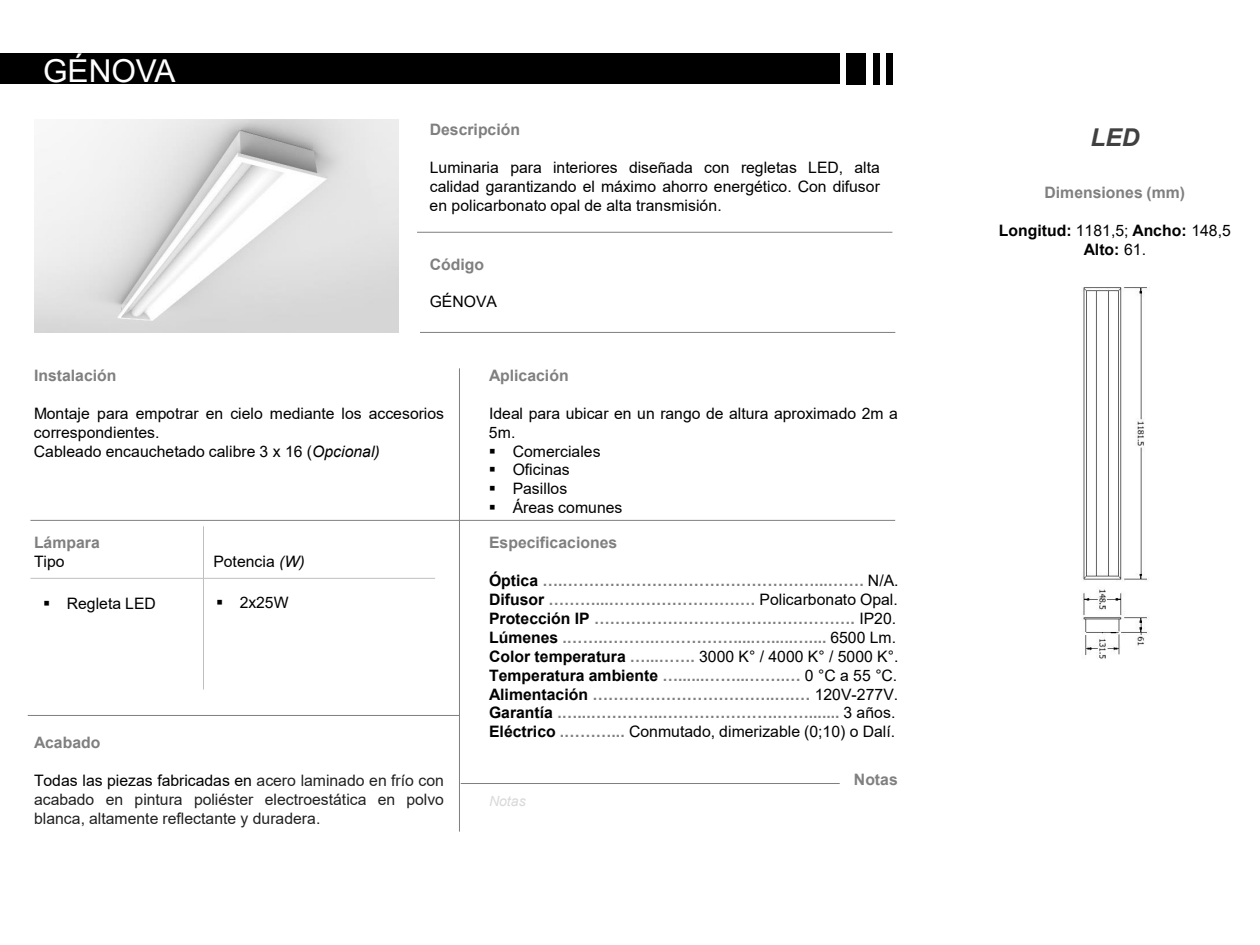
<style>
.page{position:relative;width:1260px;height:945px;background:#fff}
.page>*{position:absolute;margin:0;border:0;box-sizing:border-box;transform-origin:0 0}
.t1{font:31.5px "Arial";color:#fff}
.t2{font:italic 700 24.5px "Arial";color:#404040}
.t3{font:700 15.75px/18.9px "Arial";color:#7f7f7f}
.t4{font:15.75px/18.9px "Arial";color:#000}
.t5{font:15.75px/18.9px "Arial";color:#212121;text-align:justify}
.t6{font:700 15.75px/18.9px "Arial";color:#000;text-align:center}
.t7{font:italic 14px "Arial";letter-spacing:-.005em;color:#d9d9d9}
.s1{font-style:italic}
.s2{color:#000}
.s3{font-weight:400;color:#000}
.s4{font-weight:400}
</style>
<div class="page">
<div style="left:0;top:53px;width:840px;height:31px;background:#000"></div>
<div style="left:847px;top:53px;width:19px;height:31px;background:#000"></div>
<div style="left:873px;top:53px;width:6px;height:31px;background:#000"></div>
<div style="left:886px;top:53px;width:6px;height:31px;background:#000"></div>
<hr style="left:417px;top:232px;width:475px;height:1px;background:#7f7f7f">
<img style="left:34px;top:119px;width:365px;height:213px">
<hr style="left:420px;top:332px;width:475px;height:1px;background:#7f7f7f">
<hr style="left:459px;top:368px;width:1px;height:464px;background:#7f7f7f">
<hr style="left:30px;top:520px;width:865px;height:1px;background:#7f7f7f">
<hr style="left:203px;top:526px;width:1px;height:164px;background:#bfbfbf">
<hr style="left:30px;top:578px;width:405px;height:1px;background:#bfbfbf">
<hr style="left:28px;top:715px;width:431px;height:1px;background:#7f7f7f">
<hr style="left:461px;top:783px;width:379px;height:1px;background:#7f7f7f">
<img style="left:1082px;top:287px;width:65px;height:372px">
<h1 class="t1" style="left:43px;top:50px;width:134px">GÉNOVA</h1>
<p class="t3" style="left:430px;top:120px;width:92px">Descripción</p>
<p class="t4" style="left:430px;top:158px;width:452px;text-align:justify">Luminaria para interiores diseñada con regletas LED, alta calidad garantizando el máximo ahorro energético. Con difusor en policarbonato opal de alta transmisión.</p>
<p class="t3" style="left:430px;top:255px;width:56px">Código</p>
<p class="t4" style="left:430px;top:292px;width:69px">GÉNOVA</p>
<p class="t3" style="left:34px;top:366px;width:84px">Instalación</p>
<p class="t4" style="left:34px;top:404px;width:411px">Montaje para empotrar en cielo mediante los accesorios correspondientes.<br>Cableado encauchetado calibre 3 x 16 (<span class="s1">Opcional)</span></p>
<p class="t3" style="left:34px;top:533px;width:67px">Lámpara</p>
<p class="t4" style="left:34px;top:552px;width:32px">Tipo</p>
<p class="t4" style="left:213px;top:552px;width:93px">Potencia <span class="s1">(W)</span></p>
<p class="t4" style="left:43px;top:594px;width:114px">▪ Regleta LED</p>
<p class="t4" style="left:216px;top:592px;width:74px">▪ 2x25W</p>
<p class="t3" style="left:34px;top:734px;width:68px">Acabado</p>
<p class="t5" style="left:34px;top:771px;width:412px"><span class="s2">Todas las piezas fabricadas en</span> acero laminado en frío con acabado en pintura poliéster electroestática en polvo blanca, altamente reflectante y duradera.</p>
<p class="t3" style="left:489px;top:366px;width:81px">Aplicación</p>
<p class="t4" style="left:489px;top:404px;width:411px">Ideal para ubicar en un rango de altura aproximado 2m a<br>5m.</p>
<p class="t4" style="left:489px;top:441px;width:113px">▪ Comerciales</p>
<p class="t4" style="left:489px;top:460px;width:82px">▪ Oficinas</p>
<p class="t4" style="left:489px;top:479px;width:80px">▪ Pasillos</p>
<p class="t4" style="left:489px;top:498px;width:135px">▪ Áreas comunes</p>
<p class="t3" style="left:489px;top:534px;width:130px">Especificaciones</p>
<p class="t3" style="left:489px;top:571px;width:411px"><span class="s2">Óptica</span> ….…………………………………………...……. <span class="s3">N/A.<br></span><span class="s2">Difusor</span> ………...………………………. <span class="s3">Policarbonato Opal.<br></span><span class="s2">Protección IP</span> …………………………….……………. <span class="s3">IP20.<br></span><span class="s2">Lúmenes</span> .…….……….…………….....….....….... <span class="s3">6500 Lm.<br></span><span class="s2">Color temperatura</span> …...……. <span class="s3">3000 K° / 4000 K° / 5000 K°.<br></span><span class="s2">Temperatura ambiente</span> …......……...…….… <span class="s3">0 °C a 55 °C.<br></span><span class="s2">Alimentación</span> ……………………………..….… <span class="s3">120V-277V.<br></span><span class="s2">Garantía</span> .…...…………..………………….……....... <span class="s3">3 años.<br></span><span class="s2">Eléctrico</span> .………... <span class="s3">Conmutado, dimerizable (0;10) o Dalí.</span></p>
<p class="t7" style="left:489px;top:792px;width:38px">Notas</p>
<p class="t3" style="left:854px;top:770px;width:45px">Notas</p>
<h2 class="t2" style="left:1091px;top:121px;width:51px">LED</h2>
<p class="t3" style="left:1045px;top:183px;width:142px">Dimensiones (mm)</p>
<p class="t6" style="left:999px;top:221px;width:234px">Longitud: <span class="s4">1181,5;</span> Ancho: <span class="s4">148,5<br></span>Alto: <span class="s4">61.</span></p>
</div>
